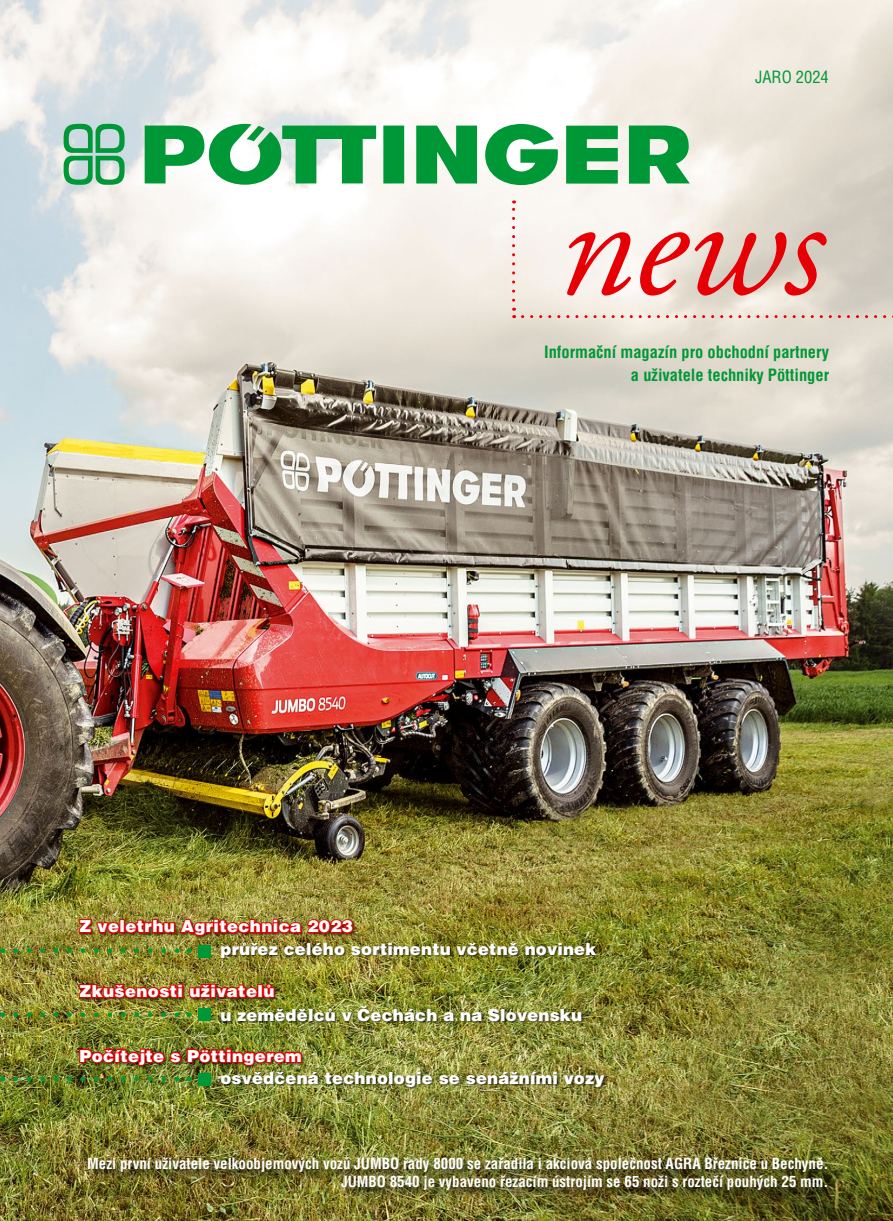
<style>
.page{position:relative;width:893px;height:1221px;background:#fff}
.page>*{position:absolute;margin:0;border:0;box-sizing:border-box;transform-origin:0 0}
.t1{font:italic 150px "Adobe Garamond";color:#e60005}
.t2{font:900 16.5px/23px "Switzerland";letter-spacing:.01em;color:#fff}
.t3{font:700 16.5px/22.5px "Switzerland Condensed";color:#009836;text-align:right}
.t4{font:16.5px "Switzerland Condensed";color:#009836}
.t5{font:700 15px/18px "Switzerland Condensed";color:#fff;text-align:right}
</style>
<div class="page">
<img style="left:0;top:0;width:893px;height:1220px">
<svg style="left:512px;top:200px;width:3px;height:100px"></svg>
<svg style="left:523px;top:315px;width:370px;height:3px"></svg>
<svg style="left:629px;top:125px;width:61px;height:59px;background:#3bad61"></svg>
<div style="left:383px;top:125px;width:21px;height:58px;background:#009836"></div>
<svg style="left:416px;top:126px;width:61px;height:57px;background:#2ba856"></svg>
<svg style="left:566px;top:126px;width:52px;height:57px;background:#2ea958"></svg>
<svg style="left:485px;top:124px;width:74px;height:61px"></svg>
<svg style="left:145px;top:124px;width:231px;height:61px"></svg>
<svg style="left:64px;top:124px;width:61px;height:61px;background:#70bc91"></svg>
<div style="left:86px;top:1154px;width:755px;height:48px;background:#000;opacity:.81"></div>
<img style="left:78px;top:869px;width:276px;height:70px">
<svg style="left:16px;top:948px;width:166px;height:4px"></svg>
<div style="left:198px;top:944px;width:13px;height:13px;background:#009836"></div>
<div style="left:221px;top:942px;width:379px;height:18px;background:#000;opacity:.59"></div>
<div style="left:198px;top:1008px;width:13px;height:13px;background:#009836"></div>
<div style="left:221px;top:1004px;width:364px;height:20px;background:#000;opacity:.59"></div>
<img style="left:16px;top:982px;width:260px;height:37px">
<div style="left:198px;top:1073px;width:13px;height:12px;background:#009836"></div>
<div style="left:221px;top:1071px;width:387px;height:18px;background:#000;opacity:.59"></div>
<img style="left:16px;top:1047px;width:287px;height:37px">
<p class="t4" style="left:755px;top:67px;width:75px">JARO 2024</p>
<h1 class="t1" style="left:558px;top:166px;width:266px">news</h1>
<p class="t3" style="left:544px;top:341px;width:287px">Informační magazín pro obchodní partnery a uživatele techniky Pöttinger</p>
<p class="t2" style="left:221px;top:915px;width:377px;text-indent:-141px">Z veletrhu Agritechnica 2023<br>průřez celého sortimentu včetně novinek</p>
<p class="t2" style="left:79px;top:980px;width:196px">Zkušenosti uživatelů</p>
<p class="t2" style="left:220px;top:1004px;width:363px">u zemědělců v Čechách a na Slovensku</p>
<p class="t2" style="left:79px;top:1044px;width:224px">Počítejte s Pöttingerem</p>
<p class="t2" style="left:220px;top:1066px;width:386px">osvědčená technologie se senážními vozy</p>
<p class="t5" style="left:87px;top:1153px;width:743px">Mezi první uživatele velkoobjemových vozů JUMBO řady 8000 se zařadila i akciová společnost AGRA Březnice u Bechyně.<br>JUMBO 8540 je vybaveno řezacím ústrojím se 65 noži s roztečí pouhých 25 mm.</p>
</div>
